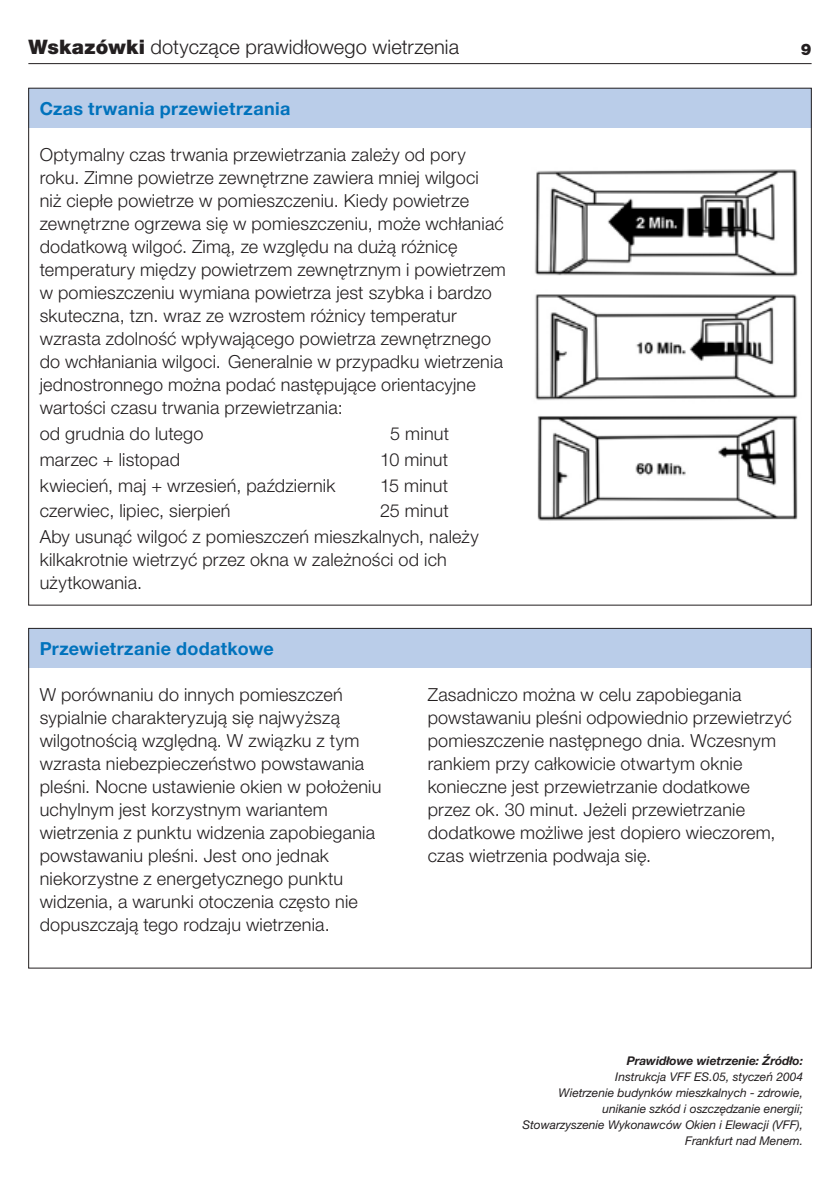
<style>
.page{position:relative;width:840px;height:1191px;background:#fff}
.page>*{position:absolute;margin:0;border:0;box-sizing:border-box;transform-origin:0 0}
.t1{font:300 20px "Helvetica Neue LT Pro";letter-spacing:.005em;color:#231f20}
.t2{font:300 18px/23px "Helvetica Neue LT Pro";letter-spacing:.01em;color:#231f20}
.t3{font:700 18px "Helvetica Neue LT Pro";letter-spacing:.02em;color:#0072bc}
.t4{font:900 16px "Helvetica Neue LT Pro";color:#231f20}
.t5{font:italic 12px/16px "Helvetica Neue LT Pro";color:#231f20;text-align:right}
.t6{font:italic 700 12px "Helvetica Neue LT Pro";color:#231f20}
.s1{font-weight:900}
</style>
<div class="page">
<hr style="left:28px;top:63px;width:783px;height:1px;background:#231f20">
<div style="left:28px;top:628px;width:783px;height:40px;background:#bacde9"></div>
<div style="left:28px;top:88px;width:783px;height:40px;background:#bacde9"></div>
<img style="left:535px;top:169px;width:263px;height:352px">
<p class="t1" style="left:28px;top:35px;width:432px"><span class="s1">Wskazówki</span> dotyczące prawidłowego wietrzenia</p>
<p class="t4" style="left:800px;top:40px;width:12px">9</p>
<p class="t3" style="left:40px;top:97px;width:252px">Czas trwania przewietrzania</p>
<p class="t2" style="left:40px;top:143px;width:467px">Optymalny czas trwania przewietrzania zależy od pory roku. Zimne powietrze zewnętrzne zawiera mniej wilgoci<br>niż ciepłe powietrze w pomieszczeniu. Kiedy powietrze zewnętrzne ogrzewa się w pomieszczeniu, może wchłaniać dodatkową wilgoć. Zimą, ze względu na dużą różnicę temperatury między powietrzem zewnętrznym i powietrzem w pomieszczeniu wymiana powietrza jest szybka i bardzo skuteczna, tzn. wraz ze wzrostem różnicy temperatur wzrasta zdolność wpływającego powietrza zewnętrznego do wchłaniania wilgoci. Generalnie w przypadku wietrzenia jednostronnego można podać następujące orientacyjne wartości czasu trwania przewietrzania:</p>
<p class="t2" style="left:40px;top:422px;width:165px">od grudnia do lutego</p>
<p class="t2" style="left:390px;top:422px;width:60px">5 minut</p>
<p class="t2" style="left:40px;top:447px;width:142px">marzec + listopad</p>
<p class="t2" style="left:380px;top:447px;width:69px">10 minut</p>
<p class="t2" style="left:40px;top:473px;width:297px">kwiecień, maj + wrzesień, październik</p>
<p class="t2" style="left:380px;top:473px;width:69px">15 minut</p>
<p class="t2" style="left:40px;top:499px;width:192px">czerwiec, lipiec, sierpień</p>
<p class="t2" style="left:40px;top:498px;width:440px;line-height:25.8px;text-indent:340px">25 minut<br>Aby usunąć wilgoć z pomieszczeń mieszkalnych, należy</p>
<p class="t2" style="left:40px;top:548px;width:408px">kilkakrotnie wietrzyć przez okna w zależności od ich użytkowania.</p>
<p class="t3" style="left:40px;top:637px;width:235px">Przewietrzanie dodatkowe</p>
<p class="t2" style="left:40px;top:683px;width:343px">W porównaniu do innych pomieszczeń sypialnie charakteryzują się najwyższą wilgotnością względną. W związku z tym wzrasta niebezpieczeństwo powstawania pleśni. Nocne ustawienie okien w położeniu uchylnym jest korzystnym wariantem wietrzenia z punktu widzenia zapobiegania powstawaniu pleśni. Jest ono jednak niekorzystne z energetycznego punktu widzenia, a warunki otoczenia często nie dopuszczają tego rodzaju wietrzenia.</p>
<p class="t2" style="left:427px;top:683px;width:365px">Zasadniczo można w celu zapobiegania powstawaniu pleśni odpowiednio przewietrzyć pomieszczenie następnego dnia. Wczesnym rankiem przy całkowicie otwartym oknie konieczne jest przewietrzanie dodatkowe przez ok. 30 minut. Jeżeli przewietrzanie dodatkowe możliwe jest dopiero wieczorem, czas wietrzenia podwaja się.</p>
<p class="t6" style="left:626px;top:1053px;width:178px">Prawidłowe wietrzenie: Źródło:</p>
<p class="t5" style="left:522px;top:1068px;width:282px">Instrukcja VFF ES.05, styczeń 2004<br>Wietrzenie budynków mieszkalnych - zdrowie, unikanie szkód i oszczędzanie energii; Stowarzyszenie Wykonawców Okien i Elewacji (VFF), Frankfurt nad Menem.</p>
</div>
